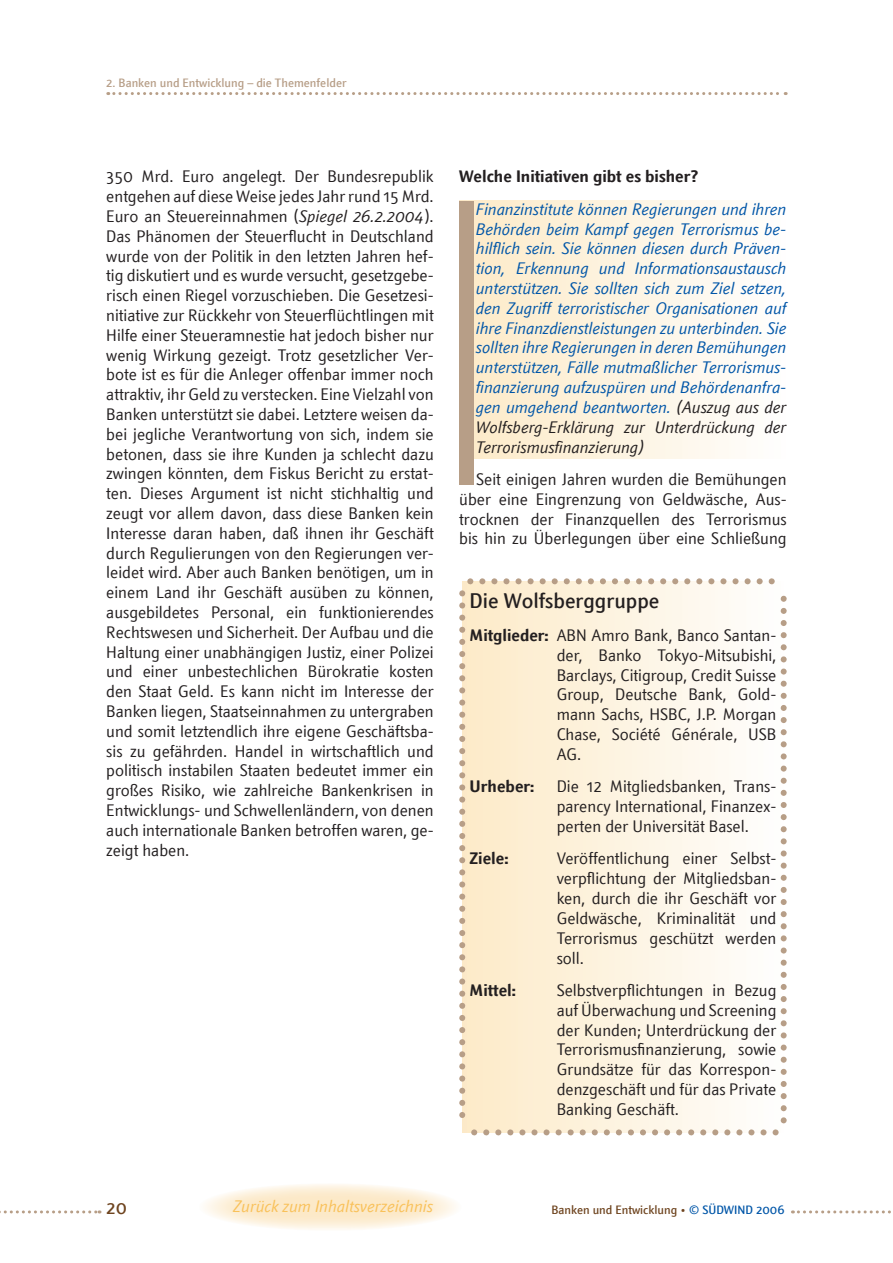
<style>
.page{position:relative;width:893px;height:1263px;background:#fff}
.page>*{position:absolute;margin:0;border:0;box-sizing:border-box;transform-origin:0 0}
.t1{font:500 21px "Textra LT";color:#231f20}
.t2{font:500 18px "Textra LT";color:#6e441f}
.t3{font:16.5px/19.8px "Textra LT";color:#231f20;text-align:justify}
.t4{font:italic 16.5px/19.8px "Textra LT";color:#0156a8;text-align:justify}
.t5{font:700 16.5px "Textra LT";color:#231f20}
.t6{font:italic 16.5px "Textra LT";color:#f9c15a}
.t7{font:500 12px "Textra LT";color:#b79e87}
.t8{font:500 12px "Textra LT";color:#6e441f}
.s1{font-style:italic}
.s2{color:#231f20}
.s3{font-weight:700}
.s4{color:#0156a8}
</style>
<div class="page">
<svg style="left:0;top:1210px;width:100px;height:3px"></svg>
<svg style="left:108px;top:92px;width:678px;height:3px"></svg>
<div style="left:459px;top:201px;width:328px;height:258px;background:linear-gradient(to right,#fdeac7,#fefefe)"></div>
<svg style="left:199px;top:1183px;width:263px;height:48px"></svg>
<div style="left:462px;top:581px;width:322px;height:551px;background:linear-gradient(to right,#fdeac8,#fefdfc)"></div>
<svg style="left:474px;top:1129px;width:304px;height:6px"></svg>
<svg style="left:459px;top:593px;width:6px;height:540px"></svg>
<svg style="left:781px;top:581px;width:6px;height:539px"></svg>
<svg style="left:462px;top:578px;width:310px;height:6px"></svg>
<svg style="left:792px;top:1210px;width:99px;height:3px"></svg>
<div style="left:459px;top:202px;width:15px;height:283px;background:#b79e87"></div>
<p class="t7" style="left:106px;top:75px;width:242px">2. Banken und Entwicklung – die Themenfelder</p>
<p class="t3" style="left:106px;top:166px;width:329px">350 Mrd. Euro angelegt. Der Bundesrepublik entgehen auf diese Weise jedes Jahr rund 15 Mrd.<br>Euro an Steuereinnahmen (<span class="s1">Spiegel 26.2.2004</span>).<br>Das Phänomen der Steuerflucht in Deutschland wurde von der Politik in den letzten Jahren hef&shy;tig diskutiert und es wurde versucht, gesetzgebe&shy;risch einen Riegel vorzuschieben. Die Gesetzesi&shy;nitiative zur Rückkehr von Steuerflüchtlingen mit Hilfe einer Steueramnestie hat jedoch bisher nur wenig Wirkung gezeigt. Trotz gesetzlicher Ver&shy;bote ist es für die Anleger offenbar immer noch attraktiv, ihr Geld zu verstecken. Eine Vielzahl von Banken unterstützt sie dabei. Letztere weisen da&shy;bei jegliche Verantwortung von sich, indem sie betonen, dass sie ihre Kunden ja schlecht dazu zwingen könnten, dem Fiskus Bericht zu erstat&shy;ten. Dieses Argument ist nicht stichhaltig und zeugt vor allem davon, dass diese Banken kein Interesse daran haben, daß ihnen ihr Geschäft durch Regulierungen von den Regierungen ver&shy;leidet wird. Aber auch Banken benötigen, um in einem Land ihr Geschäft ausüben zu können, ausgebildetes Personal, ein funktionierendes Rechtswesen und Sicherheit. Der Aufbau und die Haltung einer unabhängigen Justiz, einer Polizei und einer unbestechlichen Bürokratie kosten den Staat Geld. Es kann nicht im Interesse der Banken liegen, Staatseinnahmen zu untergraben und somit letztendlich ihre eigene Geschäftsba&shy;sis zu gefährden. Handel in wirtschaftlich und politisch instabilen Staaten bedeutet immer ein großes Risiko, wie zahlreiche Bankenkrisen in Entwicklungs- und Schwellenländern, von denen auch internationale Banken betroffen waren, ge&shy;zeigt haben.</p>
<p class="t5" style="left:459px;top:166px;width:241px">Welche Initiativen gibt es bisher?</p>
<p class="t4" style="left:476px;top:199px;width:312px">Finanzinstitute können Regierungen und ihren Behörden beim Kampf gegen Terrorismus be&shy;hilflich sein. Sie können diesen durch Präven&shy;tion, Erkennung und Informationsaustausch unterstützen. Sie sollten sich zum Ziel setzen, den Zugriff terroristischer Organisationen auf ihre Finanzdienstleistungen zu unterbinden. Sie sollten ihre Regierungen in deren Bemühungen unterstützen, Fälle mutmaßlicher Terrorismus&shy;finanzierung aufzuspüren und Behördenanfra&shy;gen umgehend beantworten. <span class="s2">(Auszug aus der Wolfsberg-Erklärung zur Unterdrückung der Terrorismusfinanzierung)</span></p>
<p class="t3" style="left:459px;top:469px;width:329px;text-indent:17px">Seit einigen Jahren wurden die Bemühungen über eine Eingrenzung von Geldwäsche, Aus&shy;trocknen der Finanzquellen des Terrorismus bis hin zu Überlegungen über eine Schließung</p>
<p class="t1" style="left:469px;top:588px;width:191px">Die Wolfsberggruppe</p>
<p class="t3" style="left:557px;top:625px;width:221px;text-indent:-87px"><span class="s3">Mitglieder:</span> ABN Amro Bank, Banco Santan&shy;der, Banko Tokyo-Mitsubishi, Barclays, Citigroup, Credit Suisse Group, Deutsche Bank, Gold&shy;mann Sachs, HSBC, J.P. Morgan Chase, Société Générale, USB AG.</p>
<p class="t5" style="left:469px;top:776px;width:66px">Urheber:</p>
<p class="t3" style="left:557px;top:776px;width:221px">Die 12 Mitgliedsbanken, Trans&shy;parency International, Finanzex&shy;perten der Universität Basel.</p>
<p class="t5" style="left:469px;top:848px;width:40px">Ziele:</p>
<p class="t3" style="left:557px;top:848px;width:221px">Veröffentlichung einer Selbst&shy;verpflichtung der Mitgliedsban&shy;ken, durch die ihr Geschäft vor Geldwäsche, Kriminalität und Terrorismus geschützt werden soll.</p>
<p class="t5" style="left:469px;top:979px;width:48px">Mittel:</p>
<p class="t3" style="left:557px;top:980px;width:221px">Selbstverpflichtungen in Bezug auf Überwachung und Screening der Kunden; Unterdrückung der Terrorismusfinanzierung, sowie Grundsätze für das Korrespon&shy;denzgeschäft und für das Private Banking Geschäft.</p>
<p class="t2" style="left:106px;top:1196px;width:22px">20</p>
<p class="t6" style="left:233px;top:1196px;width:201px">Zurück zum Inhaltsverzeichnis</p>
<p class="t8" style="left:551px;top:1202px;width:235px">Banken und Entwicklung • <span class="s4">© SÜDWIND 2006</span></p>
</div>
